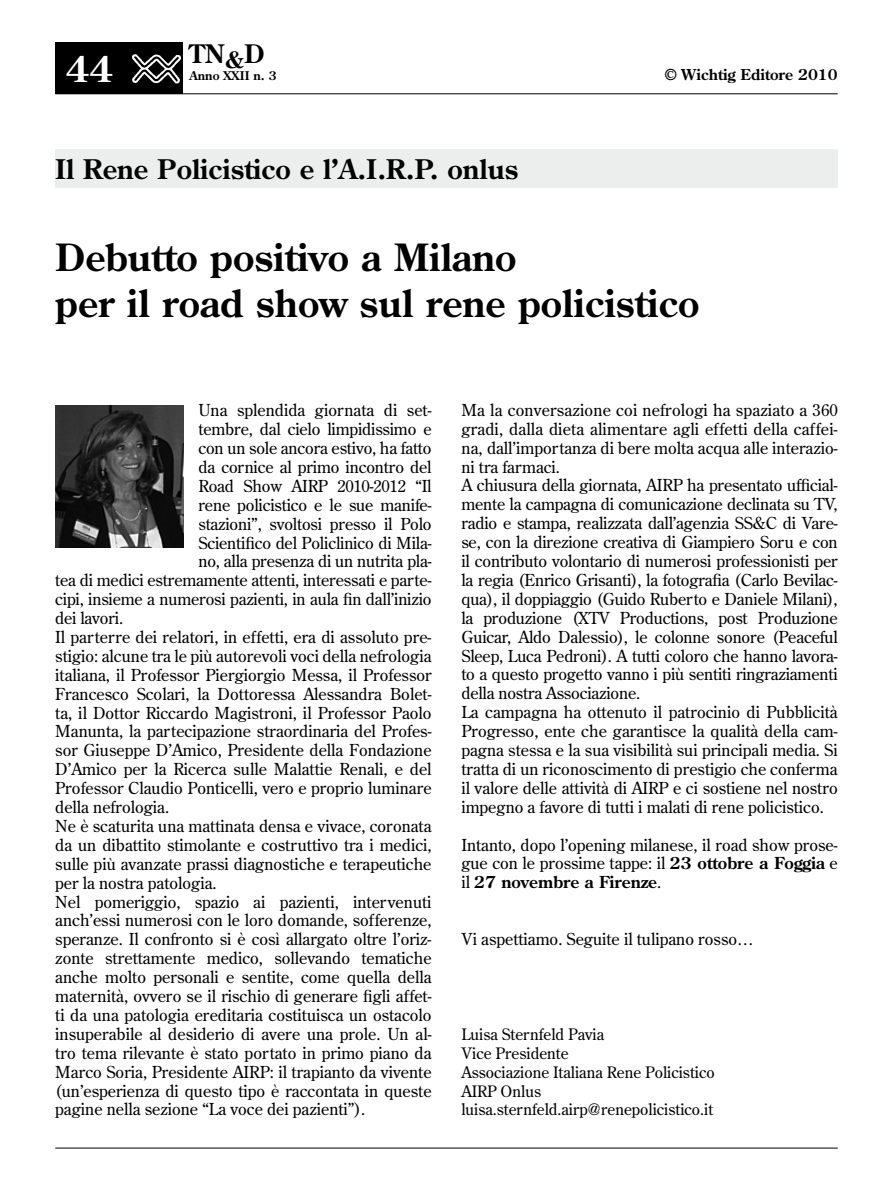
<style>
.page{position:relative;width:893px;height:1191px;background:#fff}
.page>*{position:absolute;margin:0;border:0;box-sizing:border-box;transform-origin:0 0}
.t1{font:700 37.5px/45px "Century Old Style";color:#000}
.t2{font:700 36px "Century Old Style";color:#fff}
.t3{font:700 27px "Century Old Style";color:#000}
.t4{font:700 25.5px "Century Old Style";color:#000}
.t5{font:16.5px/18.9px "Century Old Style";color:#000}
.t6{font:15.75px/18.9px "Century Old Style";color:#000}
.t7{font:700 15px "Century Old Style";color:#000}
.t8{font:700 12px "Century Old Style";color:#000}
.s1{font-weight:700}
</style>
<div class="page">
<hr style="left:55px;top:93px;width:783px;height:1px;background:#000">
<div style="left:55px;top:43px;width:128px;height:51px;background:#000"></div>
<img style="left:132px;top:54px;width:49px;height:30px">
<hr style="left:55px;top:1147px;width:783px;height:1px;background:#000">
<div style="left:55px;top:149px;width:783px;height:38px;background:#eceded"></div>
<img style="left:55px;top:405px;width:129px;height:142px">
<h2 class="t2" style="left:66px;top:45px;width:49px">44</h2>
<h3 class="t4" style="left:190px;top:37px;width:76px">TN<sub>&amp;</sub>D</h3>
<p class="t8" style="left:190px;top:67px;width:89px">Anno XXII n. 3</p>
<p class="t7" style="left:665px;top:65px;width:174px">© Wichtig Editore 2010</p>
<h3 class="t3" style="left:55px;top:151px;width:465px">Il Rene Policistico e l’A.I.R.P. onlus</h3>
<h1 class="t1" style="left:55px;top:234px;width:646px">Debutto positivo a Milano<br>per il road show sul rene policistico</h1>
<p class="t5" style="left:198px;top:400px;width:235px">Una splendida giornata di set-</p>
<p class="t5" style="left:198px;top:419px;width:235px">tembre, dal cielo limpidissimo e</p>
<p class="t5" style="left:198px;top:438px;width:235px">con un sole ancora estivo, ha fatto</p>
<p class="t5" style="left:198px;top:457px;width:235px">da cornice al primo incontro del</p>
<p class="t5" style="left:198px;top:476px;width:235px">Road Show AIRP 2010-2012 “Il</p>
<p class="t5" style="left:198px;top:495px;width:235px">rene policistico e le sue manife-</p>
<p class="t5" style="left:198px;top:513px;width:235px">stazioni”, svoltosi presso il Polo</p>
<p class="t5" style="left:198px;top:532px;width:235px">Scientifico del Policlinico di Mila-</p>
<p class="t5" style="left:198px;top:551px;width:235px">no, alla presenza di un nutrita pla-</p>
<p class="t5" style="left:55px;top:570px;width:378px">tea di medici estremamente attenti, interessati e parte-</p>
<p class="t5" style="left:55px;top:589px;width:378px">cipi, insieme a numerosi pazienti, in aula fin dall’inizio</p>
<p class="t5" style="left:55px;top:608px;width:69px">dei lavori.</p>
<p class="t5" style="left:55px;top:627px;width:378px">Il parterre dei relatori, in effetti, era di assoluto pre-</p>
<p class="t5" style="left:55px;top:646px;width:378px">stigio: alcune tra le più autorevoli voci della nefrologia</p>
<p class="t5" style="left:55px;top:665px;width:378px">italiana, il Professor Piergiorgio Messa, il Professor</p>
<p class="t5" style="left:55px;top:684px;width:378px">Francesco Scolari, la Dottoressa Alessandra Bolet-</p>
<p class="t5" style="left:55px;top:702px;width:378px">ta, il Dottor Riccardo Magistroni, il Professor Paolo</p>
<p class="t5" style="left:55px;top:721px;width:378px">Manunta, la partecipazione straordinaria del Profes-</p>
<p class="t5" style="left:55px;top:740px;width:378px">sor Giuseppe D’Amico, Presidente della Fondazione</p>
<p class="t5" style="left:55px;top:759px;width:378px">D’Amico per la Ricerca sulle Malattie Renali, e del</p>
<p class="t5" style="left:55px;top:778px;width:378px">Professor Claudio Ponticelli, vero e proprio luminare</p>
<p class="t5" style="left:55px;top:797px;width:115px">della nefrologia.</p>
<p class="t5" style="left:55px;top:816px;width:378px">Ne è scaturita una mattinata densa e vivace, coronata</p>
<p class="t5" style="left:55px;top:835px;width:378px">da un dibattito stimolante e costruttivo tra i medici,</p>
<p class="t5" style="left:55px;top:854px;width:378px">sulle più avanzate prassi diagnostiche e terapeutiche</p>
<p class="t5" style="left:55px;top:872px;width:163px">per la nostra patologia.</p>
<p class="t5" style="left:55px;top:891px;width:378px">Nel pomeriggio, spazio ai pazienti, intervenuti</p>
<p class="t5" style="left:55px;top:910px;width:378px">anch’essi numerosi con le loro domande, sofferenze,</p>
<p class="t5" style="left:55px;top:929px;width:378px">speranze. Il confronto si è così allargato oltre l’oriz-</p>
<p class="t5" style="left:55px;top:948px;width:378px">zonte strettamente medico, sollevando tematiche</p>
<p class="t5" style="left:55px;top:967px;width:378px">anche molto personali e sentite, come quella della</p>
<p class="t5" style="left:55px;top:986px;width:378px">maternità, ovvero se il rischio di generare figli affet-</p>
<p class="t5" style="left:55px;top:1005px;width:378px">ti da una patologia ereditaria costituisca un ostacolo</p>
<p class="t5" style="left:55px;top:1024px;width:378px">insuperabile al desiderio di avere una prole. Un al-</p>
<p class="t5" style="left:55px;top:1042px;width:378px">tro tema rilevante è stato portato in primo piano da</p>
<p class="t5" style="left:55px;top:1061px;width:378px">Marco Soria, Presidente AIRP: il trapianto da vivente</p>
<p class="t5" style="left:55px;top:1080px;width:378px">(un’esperienza di questo tipo è raccontata in queste</p>
<p class="t5" style="left:55px;top:1099px;width:311px">pagine nella sezione “La voce dei pazienti”).</p>
<p class="t5" style="left:461px;top:400px;width:378px">Ma la conversazione coi nefrologi ha spaziato a 360 gradi, dalla dieta alimentare agli effetti della caffei&shy;na, dall’importanza di bere molta acqua alle interazio&shy;ni tra farmaci.<br>A chiusura della giornata, AIRP ha presentato ufficial&shy;mente la campagna di comunicazione declinata su TV, radio e stampa, realizzata dall’agenzia SS&amp;C di Vare&shy;se, con la direzione creativa di Giampiero Soru e con il contributo volontario di numerosi professionisti per la regia (Enrico Grisanti), la fotografia (Carlo Bevilac&shy;qua), il doppiaggio (Guido Ruberto e Daniele Milani), la produzione (XTV Productions, post Produzione Guicar, Aldo Dalessio), le colonne sonore (Peaceful Sleep, Luca Pedroni). A tutti coloro che hanno lavora&shy;to a questo progetto vanno i più sentiti ringraziamenti della nostra Associazione.<br>La campagna ha ottenuto il patrocinio di Pubblicità Progresso, ente che garantisce la qualità della cam&shy;pagna stessa e la sua visibilità sui principali media. Si tratta di un riconoscimento di prestigio che conferma il valore delle attività di AIRP e ci sostiene nel nostro impegno a favore di tutti i malati di rene policistico.</p>
<p class="t5" style="left:461px;top:834px;width:378px;text-align:justify">Intanto, dopo l’opening milanese, il road show prose&shy;gue con le prossime tappe: il <span class="s1">23 ottobre a Foggia</span> e il <span class="s1">27 novembre a Firenze</span>.</p>
<p class="t5" style="left:461px;top:929px;width:294px">Vi aspettiamo. Seguite il tulipano rosso…</p>
<p class="t6" style="left:461px;top:1024px;width:255px">Luisa Sternfeld Pavia<br>Vice Presidente<br>Associazione Italiana Rene Policistico<br>AIRP Onlus luisa.sternfeld.airp@renepolicistico.it</p>
</div>
